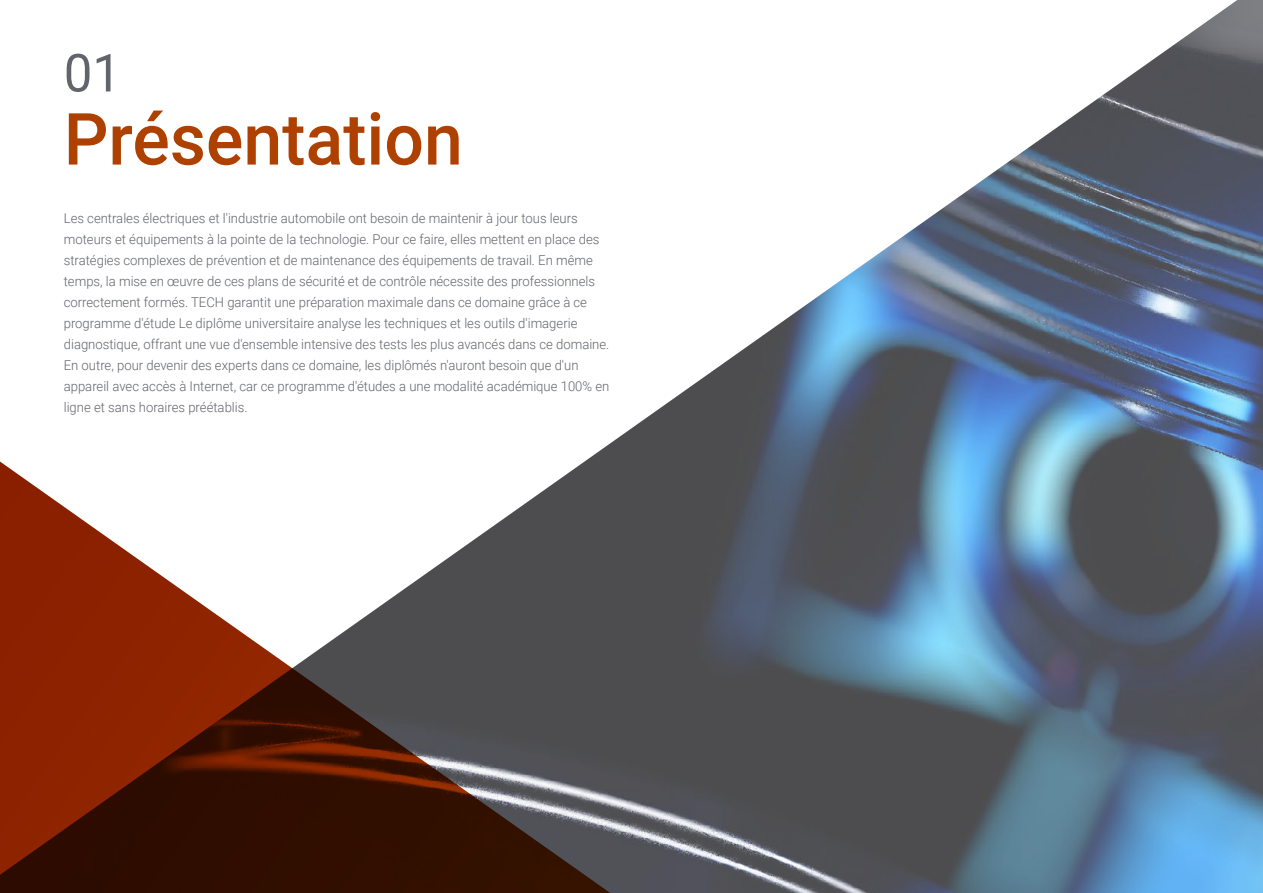
<style>
.page{position:relative;width:1263px;height:893px;background:#fff}
.page>*{position:absolute;margin:0;border:0;box-sizing:border-box;transform-origin:0 0}
.t1{font:500 72px "Roboto";color:#ae4000}
.t2{font:52.5px "Roboto";color:#61646a}
.t3{font:300 13.5px/21px "Roboto";color:#61646a}
</style>
<div class="page">
<img style="left:606px;top:0;width:657px;height:893px">
<svg style="left:0;top:446px;width:640px;height:447px"></svg>
<h2 class="t2" style="left:64px;top:36px;width:59px">01</h2>
<h1 class="t1" style="left:64px;top:89px;width:401px">Présentation</h1>
<p class="t3" style="left:64px;top:207px;width:547px">Les centrales électriques et l'industrie automobile ont besoin de maintenir à jour tous leurs moteurs et équipements à la pointe de la technologie. Pour ce faire, elles mettent en place des stratégies complexes de prévention et de maintenance des équipements de travail. En même temps, la mise en œuvre de ces plans de sécurité et de contrôle nécessite des professionnels correctement formés. TECH garantit une préparation maximale dans ce domaine grâce à ce programme d'étude Le diplôme universitaire analyse les techniques et les outils d'imagerie diagnostique, offrant une vue d'ensemble intensive des tests les plus avancés dans ce domaine.<br>En outre, pour devenir des experts dans ce domaine, les diplômés n'auront besoin que d'un appareil avec accès à Internet, car ce programme d'études a une modalité académique 100% en ligne et sans horaires préétablis.</p>
</div>
